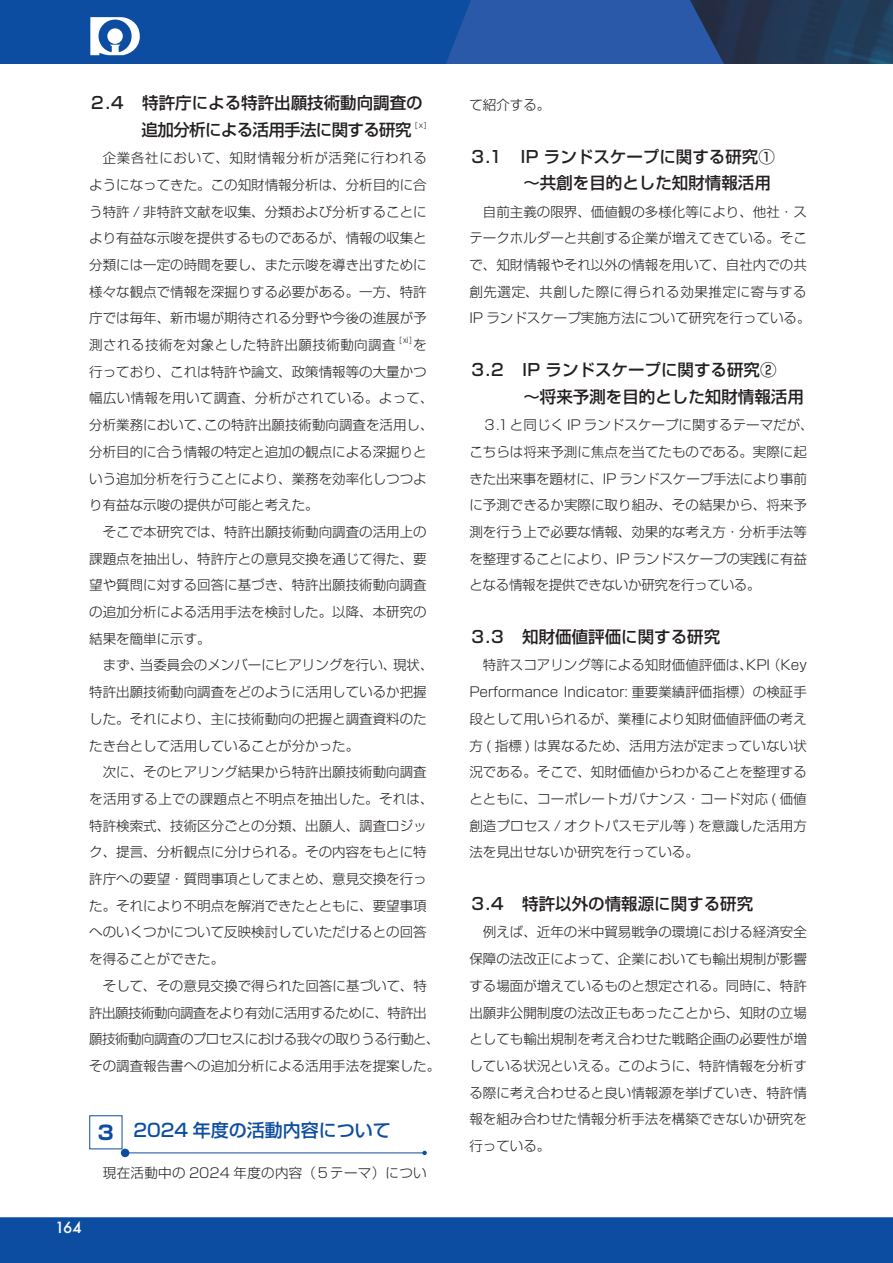
<style>
.page{position:relative;width:893px;height:1263px;background:#fff}
.page>*{position:absolute;margin:0;border:0;box-sizing:border-box;transform-origin:0 0}
.本文{font:700 19.5px "Shin Go Pr 5";color:#0d4da1}
.見出し_大{font:500 18px "Shin Go Pro";color:#0d4da1}
.見出し_中{font:500 16.5px "Shin Go Pr 5";color:#231f20}
.見出し_中-2{font:500 16.5px "Shin Go Pr 5";letter-spacing:-.04em;color:#231f20}
.t1{font:500 15px "Futura";color:#fff}
.本文-2{font:300 13.5px/26.7px "Shin Go Pr 5";color:#231f20}
.本文-3{font:300 13.5px/26.7px "Shin Go Pr 5";letter-spacing:-.04em;color:#231f20}
.本文-4{font:300 13.5px "Shin Go Pr 5";letter-spacing:.025em;color:#231f20}
.本文-5{font:300 7.8px "Shin Go Pr 5";color:#231f20}
.見出し_中-3{font:300 7.65px "Shin Go Pr 5";color:#231f20}
</style>
<div class="page">
<div style="left:0;top:1217px;width:893px;height:46px;background:#0d4da1"></div>
<img style="left:724px;top:0;width:169px;height:64px">
<svg style="left:476px;top:0;width:248px;height:64px;fill:#2959a8"></svg>
<hr style="left:125px;top:1152px;width:300px;height:1px;background:#0d4da1">
<div style="left:121px;top:1149px;width:8px;height:8px;background:#0d4da1;border-radius:50%"></div>
<svg style="left:422px;top:1151px;width:5px;height:4px"></svg>
<svg style="left:0;top:0;width:476px;height:64px"></svg>
<p class="見出し_中" style="left:89px;top:89px;width:335px">２.４　特許庁による特許出願技術動向調査の</p>
<p class="見出し_中-2" style="left:89px;top:116px;width:324px">　　　 追加分析による活用手法に関する研究</p>
<p class="見出し_中-3" style="left:415px;top:119px;width:13px">[ⅹ]</p>
<p class="本文-2" style="left:89px;top:143px;width:339px;text-align:justify;text-indent:14px">企業各社において、知財情報分析が活発に行われるようになってきた。この知財情報分析は、分析目的に合う特許 / 非特許文献を収集、分類および分析することにより有益な示唆を提供するものであるが、情報の収集と分類には一定の時間を要し、また示唆を導き出すために様々な観点で情報を深掘りする必要がある。一方、特許庁では毎年、新市場が期待される分野や今後の進展が予測される技術を対象とした特許出願技術動向調査</p>
<p class="本文-5" style="left:399px;top:334px;width:15px">[ⅺ]</p>
<p class="本文-2" style="left:89px;top:330px;width:346px;text-indent:324px">を行っており、これは特許や論文、政策情報等の大量かつ幅広い情報を用いて調査、分析がされている。よって、分析業務において、この特許出願技術動向調査を活用し、分析目的に合う情報の特定と追加の観点による深掘りという追加分析を行うことにより、業務を効率化しつつより有益な示唆の提供が可能と考えた。</p>
<p class="本文-2" style="left:89px;top:517px;width:339px;text-align:justify;text-indent:14px">そこで本研究では、特許出願技術動向調査の活用上の課題点を抽出し、特許庁との意見交換を通じて得た、要望や質問に対する回答に基づき、特許出願技術動向調査の追加分析による活用手法を検討した。以降、本研究の結果を簡単に示す。</p>
<p class="本文-2" style="left:89px;top:651px;width:346px;text-indent:14px">まず、当委員会のメンバーにヒアリングを行い、現状、特許出願技術動向調査をどのように活用しているか把握した。それにより、主に技術動向の把握と調査資料のたたき台として活用していることが分かった。</p>
<p class="本文-2" style="left:89px;top:757px;width:346px;text-indent:14px">次に、そのヒアリング結果から特許出願技術動向調査を活用する上での課題点と不明点を抽出した。それは、特許検索式、技術区分ごとの分類、出願人、調査ロジック、提言、分析観点に分けられる。その内容をもとに特許庁への要望・質問事項としてまとめ、意見交換を行った。それにより不明点を解消できたとともに、要望事項へのいくつかについて反映検討していただけるとの回答を得ることができた。</p>
<p class="本文-3" style="left:89px;top:971px;width:352px;text-indent:14px">そして、その意見交換で得られた回答に基づいて、特許出願技術動向調査をより有効に活用するために、特許出願技術動向調査のプロセスにおける我々の取りうる行動と、その調査報告書への追加分析による活用手法を提案した。</p>
<p class="t1" style="left:55px;top:1217px;width:28px">164</p>
<p class="本文" style="left:98px;top:1117px;width:17px">3</p>
<p class="見出し_大" style="left:134px;top:1116px;width:259px">2024 年度の活動内容について</p>
<p class="本文-4" style="left:103px;top:1161px;width:325px">現在活動中の 2024 年度の内容（５テーマ）につい</p>
<p class="本文-2" style="left:469px;top:90px;width:82px">て紹介する。</p>
<p class="見出し_中" style="left:469px;top:143px;width:307px">３.１　IP ランドスケープに関する研究①</p>
<p class="見出し_中" style="left:469px;top:170px;width:303px">　　　 ～共創を目的とした知財情報活用</p>
<p class="本文-2" style="left:469px;top:197px;width:343px;text-indent:14px">自前主義の限界、価値観の多様化等により、他社・ステークホルダーと共創する企業が増えてきている。そこで、知財情報やそれ以外の情報を用いて、自社内での共創先選定、共創した際に得られる効果推定に寄与する<br>IP ランドスケープ実施方法について研究を行っている。</p>
<p class="見出し_中" style="left:469px;top:356px;width:309px">３.２　IP ランドスケープに関する研究②</p>
<p class="見出し_中" style="left:469px;top:383px;width:336px">　　　 ～将来予測を目的とした知財情報活用</p>
<p class="本文-2" style="left:469px;top:410px;width:346px;text-indent:14px">３.１と同じく IP ランドスケープに関するテーマだが、こちらは将来予測に焦点を当てたものである。実際に起きた出来事を題材に、IP ランドスケープ手法により事前に予測できるか実際に取り組み、その結果から、将来予測を行う上で必要な情報、効果的な考え方・分析手法等を整理することにより、IP ランドスケープの実践に有益となる情報を提供できないか研究を行っている。</p>
<p class="見出し_中" style="left:469px;top:623px;width:252px">３.３　知財価値評価に関する研究</p>
<p class="本文-2" style="left:469px;top:651px;width:339px;text-align:justify;text-indent:14px">特許スコアリング等による知財価値評価は、KPI（Key Performance Indicator: 重要業績評価指標）の検証手段として用いられるが、業種により知財価値評価の考え方 ( 指標 ) は異なるため、活用方法が定まっていない状況である。そこで、知財価値からわかることを整理するとともに、コーポレートガバナンス・コード対応 ( 価値創造プロセス / オクトパスモデル等 ) を意識した活用方法を見出せないか研究を行っている。</p>
<p class="見出し_中" style="left:469px;top:890px;width:285px">３.４　特許以外の情報源に関する研究</p>
<p class="本文-2" style="left:469px;top:918px;width:339px;text-align:justify;text-indent:14px">例えば、近年の米中貿易戦争の環境における経済安全保障の法改正によって、企業においても輸出規制が影響する場面が増えているものと想定される。同時に、特許出願非公開制度の法改正もあったことから、知財の立場としても輸出規制を考え合わせた戦略企画の必要性が増している状況といえる。このように、特許情報を分析する際に考え合わせると良い情報源を挙げていき、特許情報を組み合わせた情報分析手法を構築できないか研究を行っている。</p>
</div>
